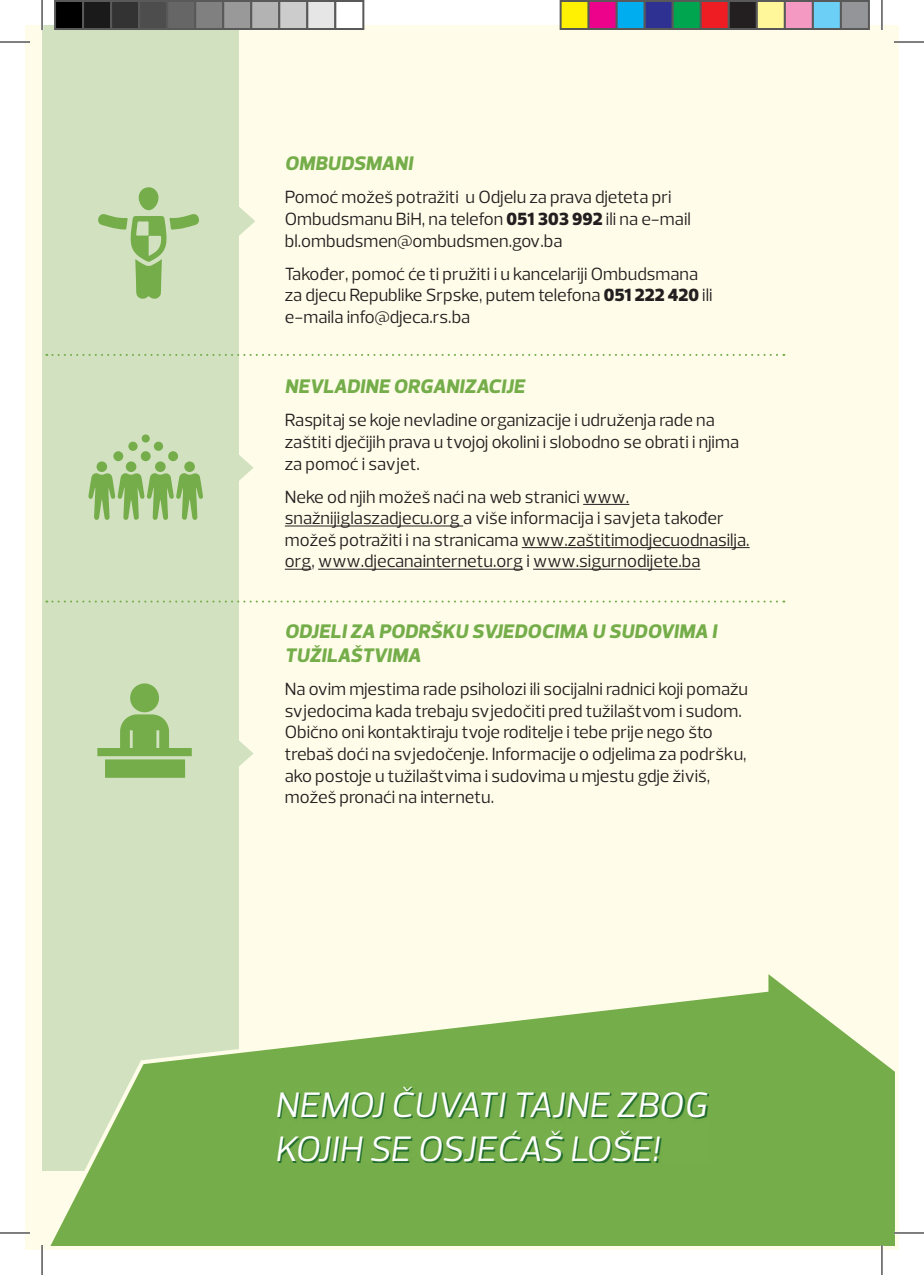
<style>
.page{position:relative;width:924px;height:1275px;background:#fff}
.page>*{position:absolute;margin:0;border:0;box-sizing:border-box;transform-origin:0 0}
.t1{font:italic 36px/44px "Prelo";letter-spacing:.01em;color:#fff}
.t2{font:italic 800 20px/24px "Prelo";letter-spacing:.015em;color:#75ad4a}
.t3{font:18px/21.6px "Prelo";color:#231f20}
.s1{font-weight:900}
</style>
<div class="page">
<div style="left:25px;top:25px;width:873px;height:1225px;background:#fffde9"></div>
<div style="left:42px;top:25px;width:197px;height:1145px;background:#d2e1c0"></div>
<svg style="left:239px;top:207px;width:16px;height:29px"></svg>
<svg style="left:239px;top:455px;width:14px;height:26px"></svg>
<svg style="left:239px;top:741px;width:14px;height:25px"></svg>
<hr style="left:583px;top:504px;width:46px;height:1px;background:#231f20">
<hr style="left:285px;top:525px;width:178px;height:1px;background:#231f20">
<hr style="left:521px;top:547px;width:228px;height:1px;background:#231f20">
<svg style="left:285px;top:569px;width:26px;height:1px"></svg>
<hr style="left:318px;top:569px;width:205px;height:1px;background:#231f20">
<hr style="left:533px;top:569px;width:167px;height:1px;background:#231f20">
<svg style="left:88px;top:473px;width:115px;height:47px"></svg>
<div style="left:126px;top:461px;width:10px;height:11px;background:#75ad4a;border-radius:50%"></div>
<div style="left:155px;top:461px;width:10px;height:11px;background:#75ad4a;border-radius:50%"></div>
<div style="left:96px;top:461px;width:11px;height:11px;background:#75ad4a;border-radius:50%"></div>
<div style="left:184px;top:461px;width:11px;height:11px;background:#75ad4a;border-radius:50%"></div>
<div style="left:113px;top:451px;width:10px;height:10px;background:#75ad4a;border-radius:50%"></div>
<div style="left:168px;top:451px;width:10px;height:10px;background:#75ad4a;border-radius:50%"></div>
<div style="left:141px;top:451px;width:10px;height:10px;background:#75ad4a;border-radius:50%"></div>
<div style="left:154px;top:441px;width:9px;height:10px;background:#75ad4a;border-radius:50%"></div>
<div style="left:128px;top:442px;width:10px;height:9px;background:#75ad4a;border-radius:50%"></div>
<div style="left:142px;top:434px;width:8px;height:8px;background:#75ad4a;border-radius:50%"></div>
<svg style="left:46px;top:354px;width:738px;height:2px"></svg>
<svg style="left:46px;top:600px;width:738px;height:2px"></svg>
<svg style="left:97px;top:683px;width:95px;height:95px"></svg>
<svg style="left:42px;top:974px;width:853px;height:276px"></svg>
<img style="left:278px;top:1088px;width:430px;height:74px">
<svg style="left:98px;top:187px;width:101px;height:112px"></svg>
<hr style="left:0;top:41px;width:30px;height:2px;background:#fff">
<hr style="left:893px;top:41px;width:30px;height:2px;background:#fff">
<hr style="left:0;top:1231px;width:30px;height:3px;background:#fff">
<hr style="left:893px;top:1231px;width:30px;height:3px;background:#fff">
<hr style="left:41px;top:0;width:2px;height:30px;background:#fff">
<hr style="left:41px;top:1245px;width:2px;height:30px;background:#fff">
<hr style="left:880px;top:0;width:2px;height:30px;background:#fff">
<hr style="left:880px;top:1245px;width:2px;height:30px;background:#fff">
<hr style="left:0;top:42px;width:30px;height:1px;background:#000">
<hr style="left:893px;top:42px;width:30px;height:1px;background:#000">
<hr style="left:0;top:1232px;width:30px;height:1px;background:#000">
<hr style="left:893px;top:1232px;width:30px;height:1px;background:#000">
<hr style="left:42px;top:0;width:1px;height:30px;background:#000">
<hr style="left:42px;top:1245px;width:1px;height:30px;background:#000">
<hr style="left:881px;top:0;width:1px;height:30px;background:#000">
<hr style="left:881px;top:1245px;width:1px;height:30px;background:#000">
<div style="left:55px;top:1px;width:28px;height:28px;background:#000"></div>
<div style="left:54px;top:0;width:30px;height:30px;border:2px solid #595959"></div>
<div style="left:83px;top:1px;width:28px;height:28px;background:#1a1a1a"></div>
<div style="left:82px;top:0;width:30px;height:30px;border:2px solid #595959"></div>
<div style="left:111px;top:1px;width:28px;height:28px;background:#333"></div>
<div style="left:110px;top:0;width:30px;height:30px;border:2px solid #595959"></div>
<div style="left:139px;top:1px;width:28px;height:28px;background:#4d4d4d"></div>
<div style="left:138px;top:0;width:30px;height:30px;border:2px solid #595959"></div>
<div style="left:167px;top:1px;width:28px;height:28px;background:#666"></div>
<div style="left:166px;top:0;width:30px;height:30px;border:2px solid #595959"></div>
<div style="left:195px;top:1px;width:28px;height:28px;background:#808080"></div>
<div style="left:194px;top:0;width:30px;height:30px;border:2px solid #595959"></div>
<div style="left:223px;top:1px;width:28px;height:28px;background:#999"></div>
<div style="left:222px;top:0;width:30px;height:30px;border:2px solid #595959"></div>
<div style="left:251px;top:1px;width:28px;height:28px;background:#b3b3b3"></div>
<div style="left:250px;top:0;width:30px;height:30px;border:2px solid #595959"></div>
<div style="left:279px;top:1px;width:28px;height:28px;background:#ccc"></div>
<div style="left:278px;top:0;width:30px;height:30px;border:2px solid #595959"></div>
<div style="left:307px;top:1px;width:28px;height:28px;background:#e6e6e6"></div>
<div style="left:306px;top:0;width:30px;height:30px;border:2px solid #595959"></div>
<div style="left:335px;top:1px;width:28px;height:28px;background:#fff"></div>
<div style="left:334px;top:0;width:30px;height:30px;border:2px solid #595959"></div>
<div style="left:560px;top:1px;width:28px;height:28px;background:#fff101"></div>
<div style="left:559px;top:0;width:30px;height:30px;border:2px solid #595959"></div>
<div style="left:588px;top:1px;width:28px;height:28px;background:#ed028c"></div>
<div style="left:587px;top:0;width:30px;height:30px;border:2px solid #595959"></div>
<div style="left:616px;top:1px;width:28px;height:28px;background:#00aeef"></div>
<div style="left:615px;top:0;width:30px;height:30px;border:2px solid #595959"></div>
<div style="left:644px;top:1px;width:28px;height:28px;background:#2e3092"></div>
<div style="left:643px;top:0;width:30px;height:30px;border:2px solid #595959"></div>
<div style="left:672px;top:1px;width:28px;height:28px;background:#00a54f"></div>
<div style="left:671px;top:0;width:30px;height:30px;border:2px solid #595959"></div>
<div style="left:700px;top:1px;width:28px;height:28px;background:#ee1d23"></div>
<div style="left:699px;top:0;width:30px;height:30px;border:2px solid #595959"></div>
<div style="left:728px;top:1px;width:28px;height:28px;background:#231f20"></div>
<div style="left:727px;top:0;width:30px;height:30px;border:2px solid #595959"></div>
<div style="left:756px;top:1px;width:28px;height:28px;background:#fff79a"></div>
<div style="left:755px;top:0;width:30px;height:30px;border:2px solid #595959"></div>
<div style="left:784px;top:1px;width:28px;height:28px;background:#f499c2"></div>
<div style="left:783px;top:0;width:30px;height:30px;border:2px solid #595959"></div>
<div style="left:812px;top:1px;width:28px;height:28px;background:#6bcff6"></div>
<div style="left:811px;top:0;width:30px;height:30px;border:2px solid #595959"></div>
<div style="left:840px;top:1px;width:28px;height:28px;background:#939598"></div>
<div style="left:839px;top:0;width:30px;height:30px;border:2px solid #595959"></div>
<p class="t2" style="left:285px;top:152px;width:129px">OMBUDSMANI</p>
<p class="t3" style="left:285px;top:187px;width:407px">Pomoć možeš potražiti u Odjelu za prava djeteta pri<br>Ombudsmanu BiH, na telefon <span class="s1">051 303 992</span> ili na e-mail bl.ombudsmen@ombudsmen.gov.ba</p>
<p class="t3" style="left:285px;top:263px;width:429px">Također, pomoć će ti pružiti i u kancelariji Ombudsmana za djecu Republike Srpske, putem telefona <span class="s1">051 222 420</span> ili e-maila info@djeca.rs.ba</p>
<p class="t2" style="left:285px;top:375px;width:241px">NEVLADINE ORGANIZACIJE</p>
<p class="t3" style="left:285px;top:410px;width:455px">Raspitaj se koje nevladine organizacije i udruženja rade na zaštiti dječijih prava u tvojoj okolini i slobodno se obrati i njima za pomoć i savjet.</p>
<p class="t3" style="left:285px;top:486px;width:466px">Neke od njih možeš naći na web stranici www. snažnijiglaszadjecu.org a više informacija i savjeta također možeš potražiti i na stranicama www.zaštitimodjecuodnasilja. org, www.djecanainternetu.org i www.sigurnodijete.ba</p>
<p class="t2" style="left:285px;top:619px;width:433px">ODJELI ZA PODRŠKU SVJEDOCIMA U SUDOVIMA I<br>TUŽILAŠTVIMA</p>
<p class="t3" style="left:285px;top:678px;width:464px">Na ovim mjestima rade psiholozi ili socijalni radnici koji pomažu svjedocima kada trebaju svjedočiti pred tužilaštvom i sudom.<br>Obično oni kontaktiraju tvoje roditelje i tebe prije nego što trebaš doći na svjedočenje. Informacije o odjelima za podršku, ako postoje u tužilaštvima i sudovima u mjestu gdje živiš, možeš pronaći na internetu.</p>
<h1 class="t1" style="left:275px;top:1083px;width:433px">NEMOJ ČUVATI TAJNE ZBOG<br>KOJIH SE OSJEĆAŠ LOŠE!</h1>
</div>
